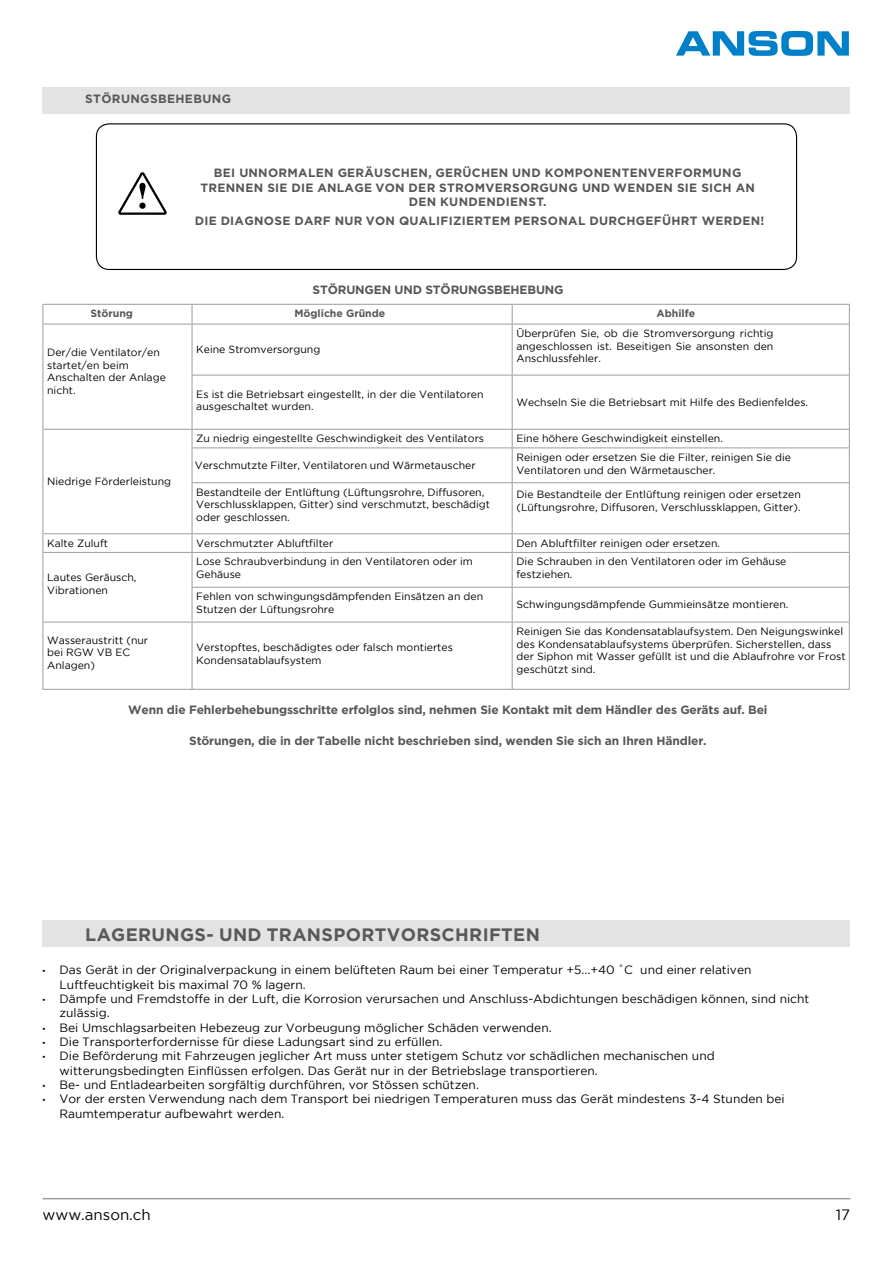
<style>
.page{position:relative;width:893px;height:1263px;background:#fff}
.page>*{position:absolute;margin:0;border:0;box-sizing:border-box;transform-origin:0 0}
.t1{font:700 18px "Gotham";letter-spacing:.02em;color:#59595c}
.t2{font:15px "Gotham";color:#000}
.t3{font:12px/14.1px "Gotham";color:#000}
.t4{font:700 12px/14.4px "Gotham";letter-spacing:.025em;color:#575756;text-align:center}
.t5{font:700 12px "Gotham";color:#575756}
.t6{font:700 12px "Gotham";letter-spacing:.03em;color:#59595c}
.t7{font:10.5px/12.6px "Gotham";color:#000}
.t8{font:700 10.5px "Gotham";color:#575756}
.s1{font-family:"Myriad Pro";font-weight:300}
</style>
<div class="page">
<hr style="left:43px;top:1198px;width:807px;height:1px;background:#9d9d9c">
<div style="left:43px;top:921px;width:807px;height:26px;background:#e3e3e3"></div>
<div style="left:96px;top:123px;width:701px;height:147px;border:1px solid #000;border-radius:13px"></div>
<svg style="left:118px;top:172px;width:49px;height:43px"></svg>
<hr style="left:43px;top:304px;width:149px;height:1px;background:#9d9d9c">
<svg style="left:43px;top:305px;width:1px;height:19px"></svg>
<hr style="left:192px;top:304px;width:320px;height:1px;background:#9d9d9c">
<svg style="left:192px;top:305px;width:1px;height:19px"></svg>
<hr style="left:512px;top:304px;width:338px;height:1px;background:#9d9d9c">
<svg style="left:512px;top:305px;width:1px;height:19px"></svg>
<svg style="left:849px;top:305px;width:1px;height:19px"></svg>
<hr style="left:43px;top:324px;width:149px;height:1px;background:#9d9d9c">
<hr style="left:43px;top:324px;width:1px;height:51px;background:#9d9d9c">
<hr style="left:43px;top:375px;width:1px;height:54px;background:#9d9d9c">
<hr style="left:192px;top:324px;width:320px;height:1px;background:#9d9d9c">
<hr style="left:192px;top:324px;width:1px;height:51px;background:#9d9d9c">
<hr style="left:512px;top:324px;width:338px;height:1px;background:#9d9d9c">
<hr style="left:512px;top:324px;width:1px;height:51px;background:#9d9d9c">
<hr style="left:849px;top:324px;width:1px;height:51px;background:#9d9d9c">
<hr style="left:192px;top:375px;width:320px;height:1px;background:#9d9d9c">
<hr style="left:192px;top:375px;width:1px;height:54px;background:#9d9d9c">
<hr style="left:512px;top:375px;width:338px;height:1px;background:#9d9d9c">
<hr style="left:512px;top:375px;width:1px;height:54px;background:#9d9d9c">
<hr style="left:849px;top:375px;width:1px;height:54px;background:#9d9d9c">
<hr style="left:43px;top:429px;width:149px;height:1px;background:#9d9d9c">
<svg style="left:43px;top:430px;width:1px;height:18px"></svg>
<hr style="left:43px;top:448px;width:1px;height:35px;background:#9d9d9c">
<hr style="left:43px;top:483px;width:1px;height:50px;background:#9d9d9c">
<hr style="left:192px;top:429px;width:320px;height:1px;background:#9d9d9c">
<svg style="left:192px;top:430px;width:1px;height:17px"></svg>
<hr style="left:512px;top:429px;width:338px;height:1px;background:#9d9d9c">
<svg style="left:512px;top:430px;width:1px;height:17px"></svg>
<svg style="left:849px;top:430px;width:1px;height:17px"></svg>
<hr style="left:192px;top:447px;width:320px;height:1px;background:#9d9d9c">
<hr style="left:192px;top:448px;width:1px;height:34px;background:#9d9d9c">
<hr style="left:512px;top:447px;width:338px;height:1px;background:#9d9d9c">
<hr style="left:512px;top:448px;width:1px;height:34px;background:#9d9d9c">
<hr style="left:849px;top:448px;width:1px;height:34px;background:#9d9d9c">
<hr style="left:192px;top:482px;width:320px;height:1px;background:#9d9d9c">
<hr style="left:192px;top:483px;width:1px;height:50px;background:#9d9d9c">
<hr style="left:512px;top:482px;width:338px;height:1px;background:#9d9d9c">
<hr style="left:512px;top:483px;width:1px;height:50px;background:#9d9d9c">
<hr style="left:849px;top:483px;width:1px;height:50px;background:#9d9d9c">
<hr style="left:43px;top:533px;width:149px;height:1px;background:#9d9d9c">
<svg style="left:43px;top:534px;width:1px;height:18px"></svg>
<hr style="left:192px;top:533px;width:320px;height:1px;background:#9d9d9c">
<svg style="left:192px;top:534px;width:1px;height:18px"></svg>
<hr style="left:512px;top:533px;width:338px;height:1px;background:#9d9d9c">
<svg style="left:512px;top:534px;width:1px;height:18px"></svg>
<svg style="left:849px;top:534px;width:1px;height:18px"></svg>
<hr style="left:43px;top:552px;width:149px;height:1px;background:#9d9d9c">
<hr style="left:43px;top:553px;width:1px;height:34px;background:#9d9d9c">
<hr style="left:43px;top:587px;width:1px;height:35px;background:#9d9d9c">
<hr style="left:192px;top:552px;width:320px;height:1px;background:#9d9d9c">
<hr style="left:192px;top:553px;width:1px;height:34px;background:#9d9d9c">
<hr style="left:512px;top:552px;width:338px;height:1px;background:#9d9d9c">
<hr style="left:512px;top:553px;width:1px;height:34px;background:#9d9d9c">
<hr style="left:849px;top:553px;width:1px;height:34px;background:#9d9d9c">
<hr style="left:192px;top:587px;width:320px;height:1px;background:#9d9d9c">
<hr style="left:192px;top:588px;width:1px;height:34px;background:#9d9d9c">
<hr style="left:512px;top:587px;width:338px;height:1px;background:#9d9d9c">
<hr style="left:512px;top:588px;width:1px;height:34px;background:#9d9d9c">
<hr style="left:849px;top:588px;width:1px;height:34px;background:#9d9d9c">
<hr style="left:43px;top:622px;width:149px;height:1px;background:#9d9d9c">
<hr style="left:43px;top:622px;width:1px;height:67px;background:#9d9d9c">
<hr style="left:192px;top:622px;width:320px;height:1px;background:#9d9d9c">
<hr style="left:192px;top:622px;width:1px;height:67px;background:#9d9d9c">
<hr style="left:512px;top:622px;width:338px;height:1px;background:#9d9d9c">
<hr style="left:512px;top:622px;width:1px;height:67px;background:#9d9d9c">
<hr style="left:849px;top:622px;width:1px;height:67px;background:#9d9d9c">
<hr style="left:43px;top:689px;width:149px;height:1px;background:#9d9d9c">
<hr style="left:192px;top:689px;width:320px;height:1px;background:#9d9d9c">
<hr style="left:512px;top:689px;width:338px;height:1px;background:#9d9d9c">
<div style="left:43px;top:87px;width:807px;height:27px;background:#e3e3e3"></div>
<img style="left:677px;top:32px;width:171px;height:23px">
<p class="t6" style="left:85px;top:92px;width:147px">STÖRUNGSBEHEBUNG</p>
<p class="t4" style="left:200px;top:166px;width:556px">BEI UNNORMALEN GERÄUSCHEN, GERÜCHEN UND KOMPONENTENVERFORMUNG<br>TRENNEN SIE DIE ANLAGE VON DER STROMVERSORGUNG UND WENDEN SIE SICH AN<br>DEN KUNDENDIENST.</p>
<p class="t4" style="left:195px;top:213px;width:571px">DIE DIAGNOSE DARF NUR VON QUALIFIZIERTEM PERSONAL DURCHGEFÜHRT WERDEN!</p>
<p class="t5" style="left:313px;top:283px;width:253px">STÖRUNGEN UND STÖRUNGSBEHEBUNG</p>
<p class="t8" style="left:90px;top:307px;width:44px">Störung</p>
<p class="t8" style="left:294px;top:307px;width:92px">Mögliche Gründe</p>
<p class="t8" style="left:656px;top:307px;width:40px">Abhilfe</p>
<p class="t7" style="left:47px;top:346px;width:120px">Der/die Ventilator/en startet/en beim<br>Anschalten der Anlage nicht.</p>
<p class="t7" style="left:196px;top:343px;width:126px">Keine Stromversorgung</p>
<p class="t7" style="left:516px;top:327px;width:258px;text-align:justify">Überprüfen Sie, ob die Stromversorgung richtig angeschlossen ist. Beseitigen Sie ansonsten den Anschlussfehler.</p>
<p class="t7" style="left:196px;top:388px;width:289px">Es ist die Betriebsart eingestellt, in der die Ventilatoren ausgeschaltet wurden.</p>
<p class="t7" style="left:516px;top:396px;width:293px">Wechseln Sie die Betriebsart mit Hilfe des Bedienfeldes.</p>
<p class="t7" style="left:47px;top:475px;width:126px">Niedrige Förderleistung</p>
<p class="t7" style="left:196px;top:432px;width:289px">Zu niedrig eingestellte Geschwindigkeit des Ventilators</p>
<p class="t7" style="left:516px;top:432px;width:208px">Eine höhere Geschwindigkeit einstellen.</p>
<p class="t7" style="left:195px;top:459px;width:282px">Verschmutzte Filter, Ventilatoren und Wärmetauscher</p>
<p class="t7" style="left:516px;top:451px;width:276px">Reinigen oder ersetzen Sie die Filter, reinigen Sie die<br>Ventilatoren und den Wärmetauscher.</p>
<p class="t7" style="left:196px;top:486px;width:295px">Bestandteile der Entlüftung (Lüftungsrohre, Diffusoren,<br>Verschlussklappen, Gitter) sind verschmutzt, beschädigt oder geschlossen.</p>
<p class="t7" style="left:516px;top:488px;width:286px">Die Bestandteile der Entlüftung reinigen oder ersetzen (Lüftungsrohre, Diffusoren, Verschlussklappen, Gitter).</p>
<p class="t7" style="left:47px;top:537px;width:63px">Kalte Zuluft</p>
<p class="t7" style="left:196px;top:537px;width:139px">Verschmutzter Abluftfilter</p>
<p class="t7" style="left:516px;top:537px;width:205px">Den Abluftfilter reinigen oder ersetzen.</p>
<p class="t7" style="left:47px;top:571px;width:91px">Lautes Geräusch,<br>Vibrationen</p>
<p class="t7" style="left:196px;top:555px;width:278px">Lose Schraubverbindung in den Ventilatoren oder im<br>Gehäuse</p>
<p class="t7" style="left:516px;top:555px;width:272px">Die Schrauben in den Ventilatoren oder im Gehäuse festziehen.</p>
<p class="t7" style="left:196px;top:590px;width:288px">Fehlen von schwingungsdämpfenden Einsätzen an den<br>Stutzen der Lüftungsrohre</p>
<p class="t7" style="left:516px;top:598px;width:274px">Schwingungsdämpfende Gummieinsätze montieren.</p>
<p class="t7" style="left:517px;top:625px;width:331px">Reinigen Sie das Kondensatablaufsystem. Den Neigungswinkel des Kondensatablaufsystems überprüfen. Sicherstellen, dass der Siphon mit Wasser gefüllt ist und die Ablaufrohre vor Frost geschützt sind.</p>
<p class="t5" style="left:128px;top:702px;width:641px">Wenn die Fehlerbehebungsschritte erfolglos sind, nehmen Sie Kontakt mit dem Händler des Geräts auf. Bei</p>
<p class="t5" style="left:189px;top:733px;width:519px">Störungen, die in der Tabelle nicht beschrieben sind, wenden Sie sich an Ihren Händler.</p>
<p class="t7" style="left:47px;top:634px;width:103px">Wasseraustritt (nur bei RGW VB EC<br>Anlagen)</p>
<p class="t7" style="left:196px;top:641px;width:258px">Verstopftes, beschädigtes oder falsch montiertes<br>Kondensatablaufsystem</p>
<h1 class="t1" style="left:85px;top:924px;width:456px">LAGERUNGS- UND TRANSPORTVORSCHRIFTEN</h1>
<p class="t3" style="left:60px;top:963px;width:693px;text-indent:-17px"><span class="s1">•</span> Das Gerät in der Originalverpackung in einem belüfteten Raum bei einer Temperatur +5...+40 ˚C und einer relativen<br>Luftfeuchtigkeit bis maximal 70 % lagern.</p>
<p class="t3" style="left:60px;top:991px;width:751px;text-indent:-17px"><span class="s1">•</span> Dämpfe und Fremdstoffe in der Luft, die Korrosion verursachen und Anschluss-Abdichtungen beschädigen können, sind nicht zulässig.</p>
<p class="t3" style="left:43px;top:1020px;width:511px"><span class="s1">•</span> Bei Umschlagsarbeiten Hebezeug zur Vorbeugung möglicher Schäden verwenden.</p>
<p class="t3" style="left:43px;top:1034px;width:401px"><span class="s1">•</span> Die Transporterfordernisse für diese Ladungsart sind zu erfüllen.</p>
<p class="t3" style="left:60px;top:1049px;width:657px;text-indent:-17px"><span class="s1">•</span> Die Beförderung mit Fahrzeugen jeglicher Art muss unter stetigem Schutz vor schädlichen mechanischen und witterungsbedingten Einflüssen erfolgen. Das Gerät nur in der Betriebslage transportieren.</p>
<p class="t3" style="left:43px;top:1077px;width:438px"><span class="s1">•</span> Be- und Entladearbeiten sorgfältig durchführen, vor Stössen schützen.</p>
<p class="t3" style="left:60px;top:1092px;width:727px;text-indent:-17px"><span class="s1">•</span> Vor der ersten Verwendung nach dem Transport bei niedrigen Temperaturen muss das Gerät mindestens 3-4 Stunden bei<br>Raumtemperatur aufbewahrt werden.</p>
<h2 class="t2" style="left:43px;top:1206px;width:110px">www.anson.ch</h2>
<h2 class="t2" style="left:836px;top:1206px;width:16px">17</h2>
</div>
